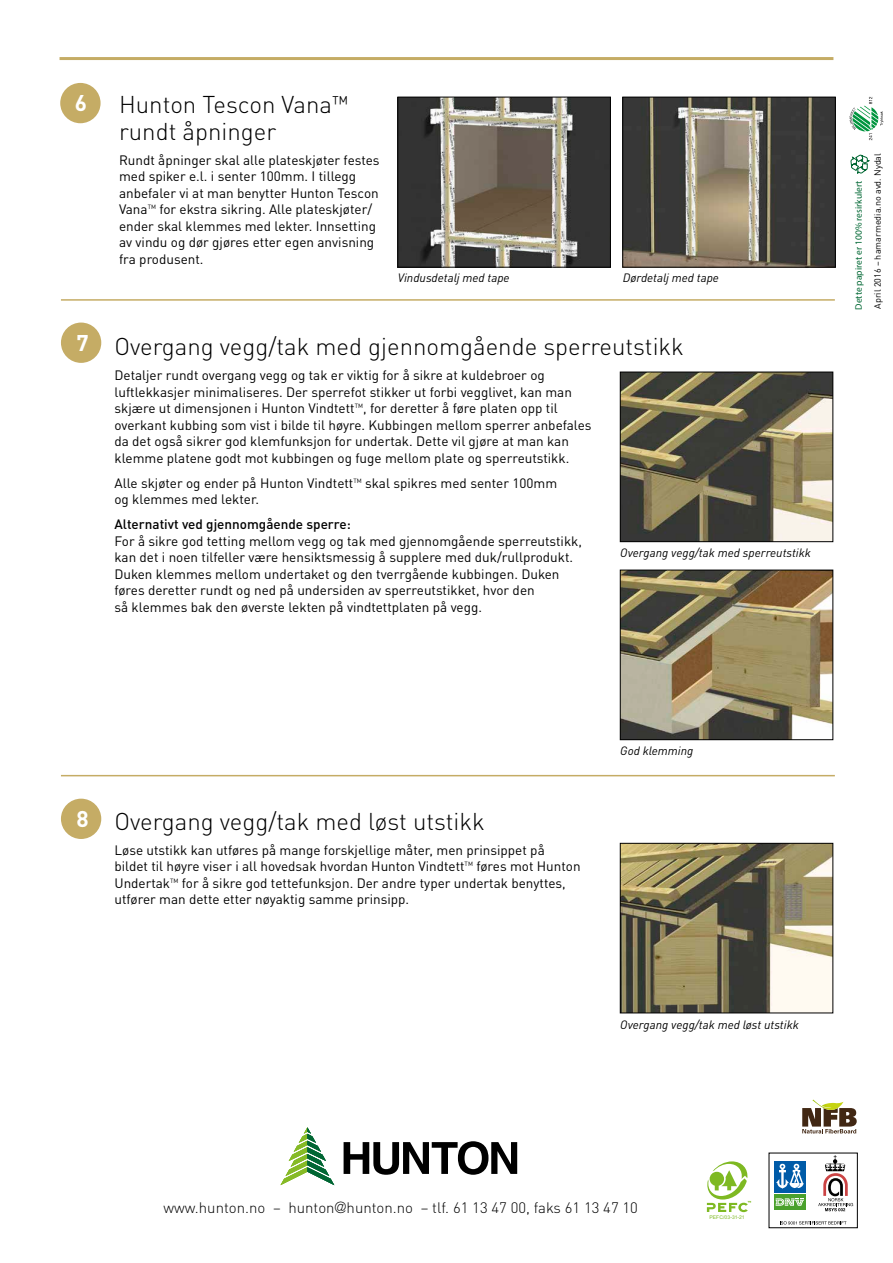
<style>
.page{position:relative;width:893px;height:1263px;background:#fff}
.page>*{position:absolute;margin:0;border:0;box-sizing:border-box;transform-origin:0 0}
.t1{font:300 24px/27px "DINOT";color:#000}
.t2{font:700 22.5px "DINOT";color:#fff}
.t3{font:300 15px "DINOT";color:#000}
.t4{font:13.5px/16.5px "DINOT";color:#000}
.t5{font:500 13.5px "DINOT";color:#000}
.t6{font:italic 12px "DINOT";color:#000}
.t7{font:9.45px "Myriad Pro";color:#006733}
.t8{font:9px "DINOT";color:#000}
.t9{font:5.1px "Arial";letter-spacing:-.005em;color:#7eb922}
.s1{font-size:19.5px}
.s2{font-family:"Futura Std"}
</style>
<div class="page">
<div style="left:60px;top:83px;width:41px;height:40px;background:#c5ac65;border-radius:50%"></div>
<div style="left:61px;top:799px;width:40px;height:40px;background:#c5ac65;border-radius:50%"></div>
<div style="left:61px;top:323px;width:40px;height:40px;background:#c5ac65;border-radius:50%"></div>
<hr style="left:60px;top:57px;width:773px;height:3px;background:#c5ac65">
<hr style="left:61px;top:775px;width:774px;height:1px;background:#c5ac65">
<hr style="left:61px;top:299px;width:774px;height:2px;background:#c5ac65">
<img style="left:624px;top:99px;width:210px;height:166px">
<div style="left:622px;top:97px;width:214px;height:170px;border:1px solid #000"></div>
<img style="left:400px;top:99px;width:209px;height:166px">
<div style="left:398px;top:97px;width:213px;height:170px;border:1px solid #000"></div>
<img style="left:622px;top:374px;width:209px;height:166px">
<div style="left:620px;top:372px;width:213px;height:170px;border:1px solid #000"></div>
<img style="left:622px;top:572px;width:209px;height:166px">
<div style="left:620px;top:570px;width:213px;height:170px;border:1px solid #000"></div>
<img style="left:622px;top:845px;width:209px;height:166px">
<div style="left:620px;top:843px;width:213px;height:170px;border:1px solid #000"></div>
<svg style="left:802px;top:1108px;width:55px;height:25px"></svg>
<img style="left:812px;top:1099px;width:31px;height:13px">
<svg style="left:780px;top:1221px;width:66px;height:3px"></svg>
<svg style="left:818px;top:1155px;width:35px;height:56px"></svg>
<div style="left:774px;top:1194px;width:31px;height:16px;background:#4aa12c"></div>
<div style="left:774px;top:1161px;width:31px;height:31px;background:#005ba8"></div>
<svg style="left:776px;top:1198px;width:28px;height:8px"></svg>
<svg style="left:776px;top:1163px;width:28px;height:25px"></svg>
<svg style="left:707px;top:1161px;width:44px;height:51px"></svg>
<svg style="left:280px;top:1127px;width:54px;height:58px"></svg>
<svg style="left:344px;top:1141px;width:173px;height:34px"></svg>
<svg style="left:851px;top:155px;width:19px;height:19px"></svg>
<svg style="left:849px;top:97px;width:35px;height:43px"></svg>
<h2 class="t2" style="left:75px;top:89px;width:14px">6</h2>
<h2 class="t2" style="left:76px;top:328px;width:14px">7</h2>
<h1 class="t1" style="left:119px;top:90px;width:230px">Hunton Tescon Vana<span class="s1">™ </span>rundt åpninger</h1>
<p class="t4" style="left:119px;top:151px;width:262px">Rundt åpninger skal alle plateskjøter festes med spiker e.l. i senter 100mm. I tillegg anbefaler vi at man benytter Hunton Tescon Vana<sup>TM</sup> for ekstra sikring. Alle plateskjøter/ ender skal klemmes med lekter. Innsetting av vindu og dør gjøres etter egen anvisning fra produsent.</p>
<p class="t6" style="left:398px;top:270px;width:113px">Vindusdetalj med tape</p>
<p class="t6" style="left:623px;top:270px;width:98px">Dørdetalj med tape</p>
<h1 class="t1" style="left:114px;top:333px;width:571px">Overgang vegg/tak med gjennomgående sperreutstikk</h1>
<p class="t4" style="left:114px;top:367px;width:479px">Detaljer rundt overgang vegg og tak er viktig for å sikre at kuldebroer og luftlekkasjer minimaliseres. Der sperrefot stikker ut forbi vegglivet, kan man skjære ut dimensjonen i Hunton Vindtett<sup>TM</sup>, for deretter å føre platen opp til overkant kubbing som vist i bilde til høyre. Kubbingen mellom sperrer anbefales da det også sikrer god klemfunksjon for undertak. Dette vil gjøre at man kan klemme platene godt mot kubbingen og fuge mellom plate og sperreutstikk.</p>
<p class="t4" style="left:114px;top:475px;width:444px">Alle skjøter og ender på Hunton Vindtett<sup>TM</sup> skal spikres med senter 100mm og klemmes med lekter.</p>
<p class="t5" style="left:114px;top:516px;width:238px">Alternativt ved gjennomgående sperre:</p>
<p class="t4" style="left:114px;top:533px;width:469px">For å sikre god tetting mellom vegg og tak med gjennomgående sperreutstikk, kan det i noen tilfeller være hensiktsmessig å supplere med duk/rullprodukt.<br>Duken klemmes mellom undertaket og den tverrgående kubbingen. Duken føres deretter rundt og ned på undersiden av sperreutstikket, hvor den<br>så klemmes bak den øverste lekten på vindtettplaten på vegg.</p>
<p class="t6" style="left:620px;top:546px;width:192px">Overgang vegg/tak med sperreutstikk</p>
<p class="t7" style="left:853px;top:310px;width:130px;rotate:-90deg">Dette papiret er 100% resirkulert</p>
<p class="t8" style="left:872px;top:309px;width:157px;rotate:-90deg">April 2016 – hamarmedia.no avd. Nydal</p>
<h2 class="t2" style="left:76px;top:804px;width:14px">8</h2>
<h1 class="t1" style="left:114px;top:807px;width:372px">Overgang vegg/tak med løst utstikk</h1>
<p class="t4" style="left:114px;top:841px;width:468px">Løse utstikk kan utføres på mange forskjellige måter, men prinsippet på bildet til høyre viser i all hovedsak hvordan Hunton Vindtett<sup>TM</sup> føres mot Hunton Undertak<sup>TM</sup> for å sikre god tettefunksjon. Der andre typer undertak benyttes, utfører man dette etter nøyaktig samme prinsipp.</p>
<p class="t6" style="left:620px;top:744px;width:75px">God klemming</p>
<p class="t6" style="left:620px;top:1017px;width:180px">Overgang vegg/tak med løst utstikk</p>
<p class="t3" style="left:164px;top:1199px;width:476px">www.hunton.no – hunton<span class="s2">@</span>hunton.no – tlf. 61 13 47 00, faks 61 13 47 10</p>
<p class="t9" style="left:710px;top:1214px;width:37px">PEFC/03-31-21</p>
</div>
